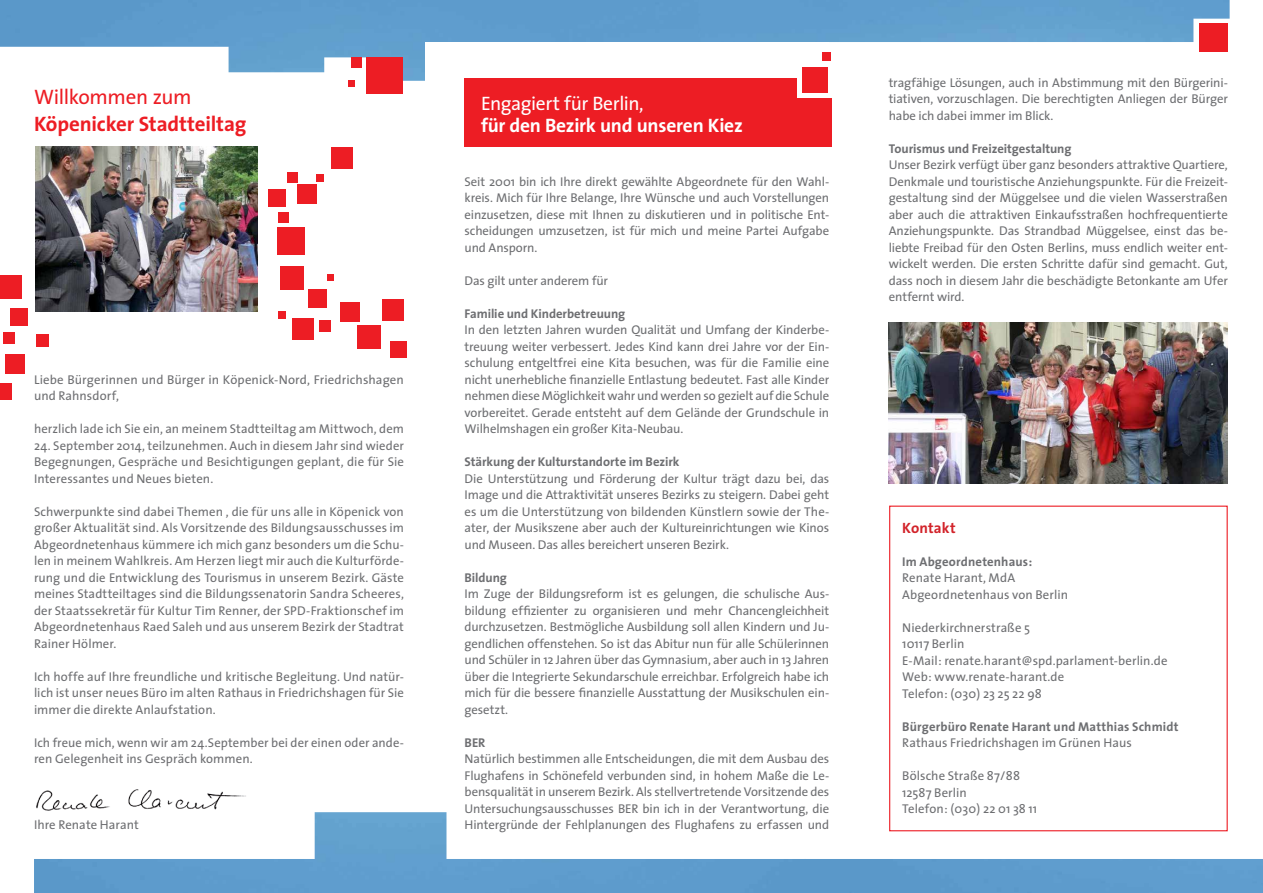
<style>
.page{position:relative;width:1263px;height:893px;background:#fff}
.page>*{position:absolute;margin:0;border:0;box-sizing:border-box;transform-origin:0 0}
.t1{font:700 21px "The Sans";letter-spacing:-.005em;color:#ed1d24}
.t2{font:21px "The Sans";letter-spacing:-.02em;color:#ed1d24}
.t3{font:700 19.5px "The Sans";letter-spacing:-.015em;color:#fff}
.t4{font:19.5px "The Sans";letter-spacing:-.02em;color:#fff}
.t5{font:700 15px "The Sans";letter-spacing:.005em;color:#d2232a}
.t6{font:12.75px/16.5px "The Sans";color:#6d6e71;text-align:justify}
.t7{font:700 12.75px "The Sans";color:#6d6e71}
</style>
<div class="page">
<img style="left:0;top:0;width:698px;height:81px">
<div style="left:698px;top:0;width:531px;height:42px;background:#619fce"></div>
<img style="left:34px;top:812px;width:770px;height:81px">
<div style="left:804px;top:859px;width:459px;height:34px;background:#5d9bcc"></div>
<div style="left:425px;top:42px;width:403px;height:138px;background:#fff"></div>
<div style="left:1199px;top:23px;width:29px;height:29px;background:#ed1d24"></div>
<div style="left:367px;top:57px;width:36px;height:37px;background:#ed1d24"></div>
<div style="left:5px;top:354px;width:19px;height:19px;background:#ed1d24"></div>
<div style="left:10px;top:308px;width:17px;height:17px;background:#ed1d24"></div>
<div style="left:4px;top:332px;width:11px;height:11px;background:#ed1d24"></div>
<div style="left:0;top:384px;width:12px;height:16px;background:#ed1d24"></div>
<div style="left:0;top:275px;width:21px;height:24px;background:#ed1d24"></div>
<div style="left:352px;top:57px;width:10px;height:11px;background:#ed1d24"></div>
<div style="left:348px;top:80px;width:7px;height:7px;background:#ed1d24"></div>
<div style="left:390px;top:341px;width:17px;height:16px;background:#ed1d24"></div>
<div style="left:382px;top:299px;width:22px;height:22px;background:#ed1d24"></div>
<div style="left:340px;top:302px;width:19px;height:19px;background:#ed1d24"></div>
<div style="left:308px;top:289px;width:19px;height:18px;background:#ed1d24"></div>
<div style="left:357px;top:325px;width:24px;height:24px;background:#ed1d24"></div>
<div style="left:292px;top:318px;width:21px;height:21px;background:#ed1d24"></div>
<div style="left:319px;top:321px;width:11px;height:11px;background:#ed1d24"></div>
<div style="left:278px;top:311px;width:8px;height:8px;background:#ed1d24"></div>
<div style="left:316px;top:174px;width:8px;height:8px;background:#ed1d24"></div>
<div style="left:280px;top:266px;width:23px;height:23px;background:#ed1d24"></div>
<div style="left:277px;top:227px;width:28px;height:28px;background:#ed1d24"></div>
<div style="left:268px;top:189px;width:17px;height:17px;background:#ed1d24"></div>
<div style="left:278px;top:212px;width:11px;height:10px;background:#ed1d24"></div>
<div style="left:297px;top:185px;width:20px;height:19px;background:#ed1d24"></div>
<div style="left:327px;top:274px;width:7px;height:7px;background:#ed1d24"></div>
<div style="left:331px;top:147px;width:22px;height:22px;background:#ed1d24"></div>
<div style="left:287px;top:172px;width:10px;height:10px;background:#ed1d24"></div>
<div style="left:36px;top:335px;width:13px;height:12px;background:#ed1d24"></div>
<img style="left:35px;top:147px;width:223px;height:165px">
<img style="left:34px;top:789px;width:214px;height:38px">
<div style="left:822px;top:52px;width:9px;height:8px;background:#ed1d24"></div>
<div style="left:464px;top:79px;width:368px;height:68px;background:#ed1d24"></div>
<div style="left:797px;top:72px;width:36px;height:26px;background:#fff"></div>
<div style="left:803px;top:67px;width:25px;height:25px;background:#ed1d24"></div>
<div style="left:889px;top:506px;width:339px;height:325px;border:1px solid #ed1d24"></div>
<img style="left:889px;top:322px;width:339px;height:162px">
<h1 class="t2" style="left:34px;top:79px;width:159px">Willkommen zum</h1>
<h1 class="t1" style="left:34px;top:106px;width:214px">Köpenicker Stadtteiltag</h1>
<p class="t6" style="left:34px;top:371px;width:371px">Liebe Bürgerinnen und Bürger in Köpenick-Nord, Friedrichshagen und Rahnsdorf,</p>
<p class="t6" style="left:34px;top:420px;width:371px">herzlich lade ich Sie ein, an meinem Stadtteiltag am Mittwoch, dem</p>
<p class="t6" style="left:34px;top:437px;width:371px">24. September 2014, teilzunehmen. Auch in diesem Jahr sind wieder Begegnungen, Gespräche und Besichtigungen geplant, die für Sie Interessantes und Neues bieten.</p>
<p class="t6" style="left:34px;top:503px;width:371px">Schwerpunkte sind dabei Themen , die für uns alle in Köpenick von großer Aktualität sind. Als Vorsitzende des Bildungsausschusses im Abgeordnetenhaus kümmere ich mich ganz besonders um die Schu&shy;len in meinem Wahlkreis. Am Herzen liegt mir auch die Kulturförde&shy;rung und die Entwicklung des Tourismus in unserem Bezirk. Gäste meines Stadtteiltages sind die Bildungssenatorin Sandra Scheeres, der Staatssekretär für Kultur Tim Renner, der SPD-Fraktionschef im Abgeordnetenhaus Raed Saleh und aus unserem Bezirk der Stadtrat Rainer Hölmer.</p>
<p class="t6" style="left:34px;top:668px;width:371px">Ich hoffe auf Ihre freundliche und kritische Begleitung. Und natür&shy;lich ist unser neues Büro im alten Rathaus in Friedrichshagen für Sie immer die direkte Anlaufstation.</p>
<p class="t6" style="left:34px;top:734px;width:371px">Ich freue mich, wenn wir am 24.September bei der einen oder ande&shy;ren Gelegenheit ins Gespräch kommen.</p>
<p class="t6" style="left:34px;top:816px;width:107px">Ihre Renate Harant</p>
<h2 class="t4" style="left:481px;top:87px;width:164px">Engagiert für Berlin,</h2>
<h2 class="t3" style="left:481px;top:109px;width:263px">für den Bezirk und unseren Kiez</h2>
<p class="t6" style="left:465px;top:173px;width:366px">Seit 2001 bin ich Ihre direkt gewählte Abgeordnete für den Wahl&shy;kreis. Mich für Ihre Belange, Ihre Wünsche und auch Vorstellungen einzusetzen, diese mit Ihnen zu diskutieren und in politische Ent&shy;scheidungen umzusetzen, ist für mich und meine Partei Aufgabe und Ansporn.</p>
<p class="t6" style="left:465px;top:272px;width:145px">Das gilt unter anderem für</p>
<p class="t7" style="left:465px;top:303px;width:162px">Familie und Kinderbetreuung</p>
<p class="t6" style="left:465px;top:321px;width:366px">In den letzten Jahren wurden Qualität und Umfang der Kinderbe&shy;treuung weiter verbessert. Jedes Kind kann drei Jahre vor der Ein&shy;schulung entgeltfrei eine Kita besuchen, was für die Familie eine nicht unerhebliche finanzielle Entlastung bedeutet. Fast alle Kinder nehmen diese Möglichkeit wahr und werden so gezielt auf die Schule vorbereitet. Gerade entsteht auf dem Gelände der Grundschule in Wilhelmshagen ein großer Kita-Neubau.</p>
<p class="t7" style="left:465px;top:451px;width:216px">Stärkung der Kulturstandorte im Bezirk</p>
<p class="t6" style="left:465px;top:470px;width:366px">Die Unterstützung und Förderung der Kultur trägt dazu bei, das Image und die Attraktivität unseres Bezirks zu steigern. Dabei geht es um die Unterstützung von bildenden Künstlern sowie der The&shy;ater, der Musikszene aber auch der Kultureinrichtungen wie Kinos und Museen. Das alles bereichert unseren Bezirk.</p>
<p class="t7" style="left:465px;top:567px;width:44px">Bildung</p>
<p class="t6" style="left:465px;top:585px;width:366px">Im Zuge der Bildungsreform ist es gelungen, die schulische Aus&shy;bildung effizienter zu organisieren und mehr Chancengleichheit durchzusetzen. Bestmögliche Ausbildung soll allen Kindern und Ju&shy;gendlichen offenstehen. So ist das Abitur nun für alle Schülerinnen und Schüler in 12 Jahren über das Gymnasium, aber auch in 13 Jahren über die Integrierte Sekundarschule erreichbar. Erfolgreich habe ich mich für die bessere finanzielle Ausstattung der Musikschulen ein&shy;gesetzt.</p>
<p class="t7" style="left:465px;top:732px;width:22px">BER</p>
<p class="t6" style="left:465px;top:750px;width:366px">Natürlich bestimmen alle Entscheidungen, die mit dem Ausbau des Flughafens in Schönefeld verbunden sind, in hohem Maße die Le&shy;bensqualität in unserem Bezirk. Als stellvertretende Vorsitzende des Untersuchungsausschusses BER bin ich in der Verantwortung, die Hintergründe der Fehlplanungen des Flughafens zu erfassen und</p>
<p class="t6" style="left:889px;top:74px;width:341px">tragfähige Lösungen, auch in Abstimmung mit den Bürgerini&shy;tiativen, vorzuschlagen. Die berechtigten Anliegen der Bürger habe ich dabei immer im Blick.</p>
<p class="t7" style="left:889px;top:138px;width:184px">Tourismus und Freizeitgestaltung</p>
<p class="t6" style="left:889px;top:156px;width:341px">Unser Bezirk verfügt über ganz besonders attraktive Quartiere, Denkmale und touristische Anziehungspunkte. Für die Freizeit&shy;gestaltung sind der Müggelsee und die vielen Wasserstraßen aber auch die attraktiven Einkaufsstraßen hochfrequentierte Anziehungspunkte. Das Strandbad Müggelsee, einst das be&shy;liebte Freibad für den Osten Berlins, muss endlich weiter ent&shy;wickelt werden. Die ersten Schritte dafür sind gemacht. Gut, dass noch in diesem Jahr die beschädigte Betonkante am Ufer entfernt wird.</p>
<p class="t5" style="left:902px;top:515px;width:55px">Kontakt</p>
<p class="t7" style="left:902px;top:551px;width:131px">Im Abgeordnetenhaus:</p>
<p class="t6" style="left:902px;top:569px;width:167px">Renate Harant, MdA<br>Abgeordnetenhaus von Berlin</p>
<p class="t6" style="left:902px;top:619px;width:267px;text-align:left">Niederkirchnerstraße 5<br>10117 Berlin<br>E-Mail: renate.harant@spd.parlament-berlin.de<br>Web: www.renate-harant.de<br>Telefon: (030) 23 25 22 98</p>
<p class="t7" style="left:902px;top:716px;width:278px">Bürgerbüro Renate Harant und Matthias Schmidt</p>
<p class="t6" style="left:902px;top:734px;width:231px">Rathaus Friedrichshagen im Grünen Haus</p>
<p class="t6" style="left:902px;top:767px;width:136px;text-align:left">Bölsche Straße 87/88<br>12587 Berlin<br>Telefon: (030) 22 01 38 11</p>
</div>
